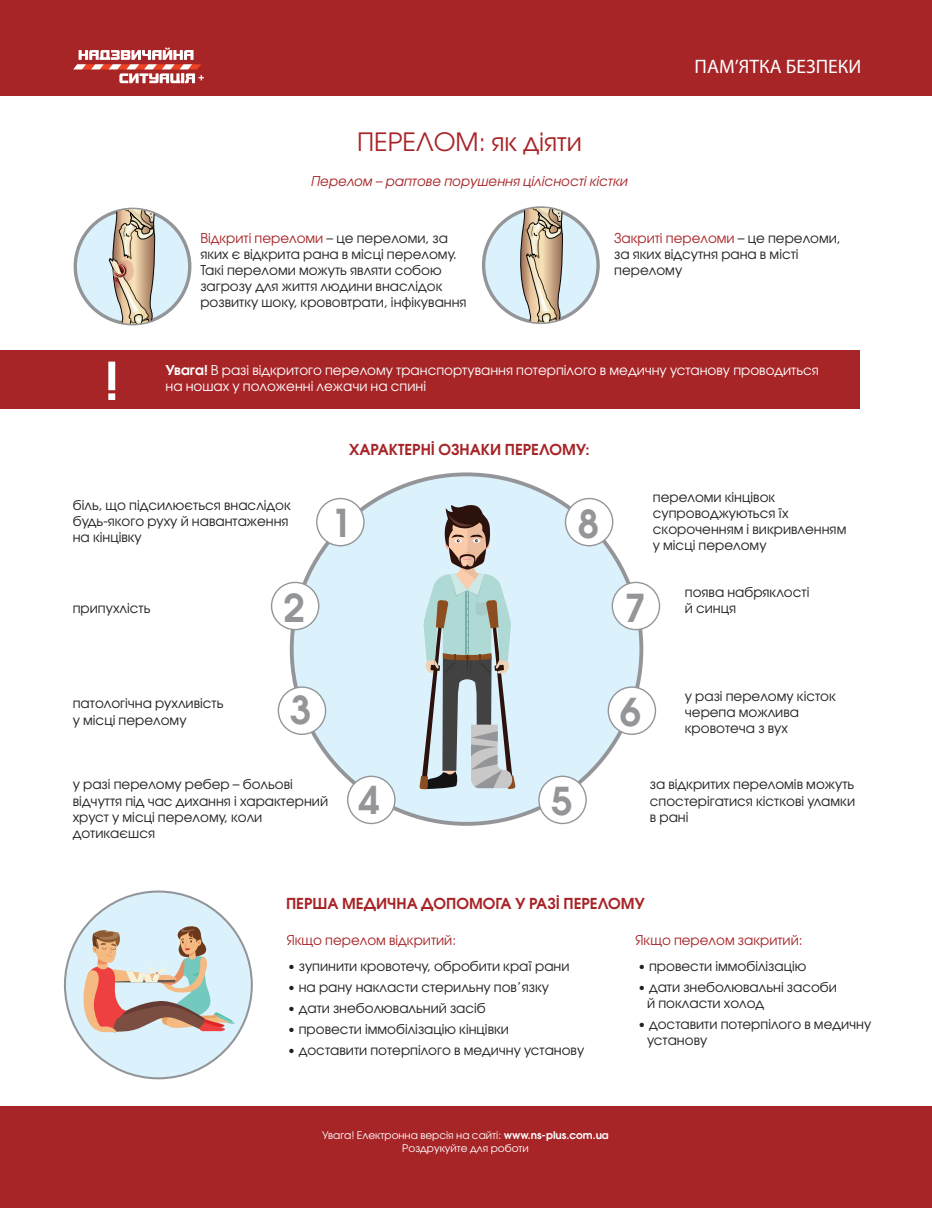
<style>
.page{position:relative;width:932px;height:1208px;background:#fff}
.page>*{position:absolute;margin:0;border:0;box-sizing:border-box;transform-origin:0 0}
.t1{font:600 51.9px "Avant Garde Gothic C";color:#fff}
.t2{font:700 40.2px "Avanti";color:#939598}
.t3{font:25.2px "Avant Garde Gothic C";color:#a72427}
.t4{font:19.5px "Myriad Pro";color:#fff}
.t5{font:600 15px "Avant Garde Gothic C";color:#a72427}
.t6{font:13.5px/16.2px "Avant Garde Gothic C";color:#231f20}
.t7{font:13.5px/16.2px "Avant Garde Gothic C";color:#fff}
.t8{font:13.5px "Avant Garde Gothic C";color:#a72427}
.t9{font:italic 13.5px "Avant Garde Gothic C";color:#a72427}
.t10{font:10.5px/12.6px "Avant Garde Gothic C";color:#fff;text-align:center}
.s1{color:#a72427}
.s2{font-weight:600}
</style>
<div class="page">
<div style="left:0;top:351px;width:859px;height:58px;background:#a72427"></div>
<svg style="left:290px;top:472px;width:353px;height:353px;fill:#dbf1fb"></svg>
<svg style="left:419px;top:504px;width:96px;height:285px;background:#a9b3b3"></svg>
<svg style="left:64px;top:890px;width:189px;height:189px"></svg>
<svg style="left:74px;top:208px;width:117px;height:117px"></svg>
<svg style="left:482px;top:206px;width:117px;height:118px"></svg>
<svg style="left:316px;top:498px;width:48px;height:48px"></svg>
<svg style="left:271px;top:582px;width:48px;height:48px"></svg>
<svg style="left:277px;top:686px;width:49px;height:49px"></svg>
<svg style="left:347px;top:775px;width:48px;height:49px"></svg>
<svg style="left:538px;top:775px;width:48px;height:49px"></svg>
<svg style="left:607px;top:686px;width:49px;height:49px"></svg>
<svg style="left:564px;top:498px;width:49px;height:48px"></svg>
<div style="left:0;top:1107px;width:931px;height:101px;background:#a72427"></div>
<div style="left:0;top:0;width:931px;height:95px;background:#a72427"></div>
<svg style="left:73px;top:48px;width:131px;height:35px"></svg>
<svg style="left:611px;top:582px;width:49px;height:48px"></svg>
<h3 class="t3" style="left:357px;top:127px;width:226px">ПЕРЕЛОМ: як діяти</h3>
<p class="t9" style="left:311px;top:173px;width:318px">Перелом – раптове порушення цілісності кістки</p>
<h3 class="t4" style="left:694px;top:54px;width:168px">ПАМ’ЯТКА БЕЗПЕКИ</h3>
<h1 class="t1" style="left:104px;top:349px;width:16px">!</h1>
<p class="t6" style="left:200px;top:229px;width:268px"><span class="s1">Відкриті переломи</span> – це переломи, за яких є відкрита рана в місці перелому.<br>Такі переломи можуть являти собою загрозу для життя людини внаслідок розвитку шоку, крововтрати, інфікування</p>
<p class="t6" style="left:614px;top:229px;width:228px"><span class="s1">Закриті переломи</span> – це переломи, за яких відсутня рана в місті перелому</p>
<p class="t7" style="left:165px;top:361px;width:654px"><span class="s2">Увага!</span> В разі відкритого перелому транспортування потерпілого в медичну установу проводиться на ношах у положенні лежачи на спині</p>
<p class="t5" style="left:349px;top:440px;width:242px">ХАРАКТЕРНІ ОЗНАКИ ПЕРЕЛОМУ:</p>
<p class="t6" style="left:73px;top:497px;width:219px">біль, що підсилюється внаслідок будь-якого руху й навантаження на кінцівку</p>
<p class="t6" style="left:73px;top:600px;width:79px">припухлість</p>
<h2 class="t2" style="left:283px;top:586px;width:23px">2</h2>
<h2 class="t2" style="left:330px;top:501px;width:23px">1</h2>
<h2 class="t2" style="left:577px;top:503px;width:23px">8</h2>
<h2 class="t2" style="left:624px;top:586px;width:23px">7</h2>
<p class="t6" style="left:652px;top:489px;width:195px">переломи кінцівок супроводжуються їх скороченням і викривленням у місці перелому</p>
<p class="t6" style="left:684px;top:584px;width:126px">поява набряклості й синця</p>
<p class="t6" style="left:73px;top:695px;width:152px">патологічна рухливість у місці перелому</p>
<h2 class="t2" style="left:290px;top:689px;width:23px">3</h2>
<h2 class="t2" style="left:619px;top:690px;width:23px">6</h2>
<p class="t6" style="left:684px;top:688px;width:152px">у разі перелому кісток черепа можлива кровотеча з вух</p>
<p class="t6" style="left:73px;top:776px;width:257px">у разі перелому ребер – больові відчуття під час дихання і характерний хруст у місці перелому, коли дотикаєшся</p>
<h2 class="t2" style="left:359px;top:779px;width:23px">4</h2>
<h2 class="t2" style="left:551px;top:779px;width:23px">5</h2>
<p class="t6" style="left:649px;top:776px;width:207px;text-align:justify">за відкритих переломів можуть спостерігатися кісткові уламки в рані</p>
<p class="t5" style="left:286px;top:894px;width:360px">ПЕРША МЕДИЧНА ДОПОМОГА У РАЗІ ПЕРЕЛОМУ</p>
<p class="t8" style="left:286px;top:932px;width:171px">Якщо перелом відкритий:</p>
<p class="t6" style="left:287px;top:958px;width:283px">• зупинити кровотечу, обробити краї рани</p>
<p class="t6" style="left:287px;top:979px;width:263px">• на рану накласти стерильну пов’язку</p>
<p class="t6" style="left:287px;top:1000px;width:200px">• дати знеболювальний засіб</p>
<p class="t6" style="left:287px;top:1021px;width:223px">• провести іммобілізацію кінцівки</p>
<p class="t6" style="left:287px;top:1042px;width:298px">• доставити потерпілого в медичну установу</p>
<p class="t8" style="left:635px;top:932px;width:168px">Якщо перелом закритий:</p>
<p class="t6" style="left:637px;top:958px;width:170px">• провести іммобілізацію</p>
<p class="t6" style="left:647px;top:979px;width:191px;text-indent:-9px">• дати знеболювальні засоби й покласти холод</p>
<p class="t6" style="left:647px;top:1016px;width:225px;text-indent:-9px">• доставити потерпілого в медичну установу</p>
<p class="t10" style="left:322px;top:1129px;width:288px">Увага! Електронна версія на сайті: <span class="s2">www.ns-plus.com.ua<br></span>Роздрукуйте для роботи</p>
</div>
